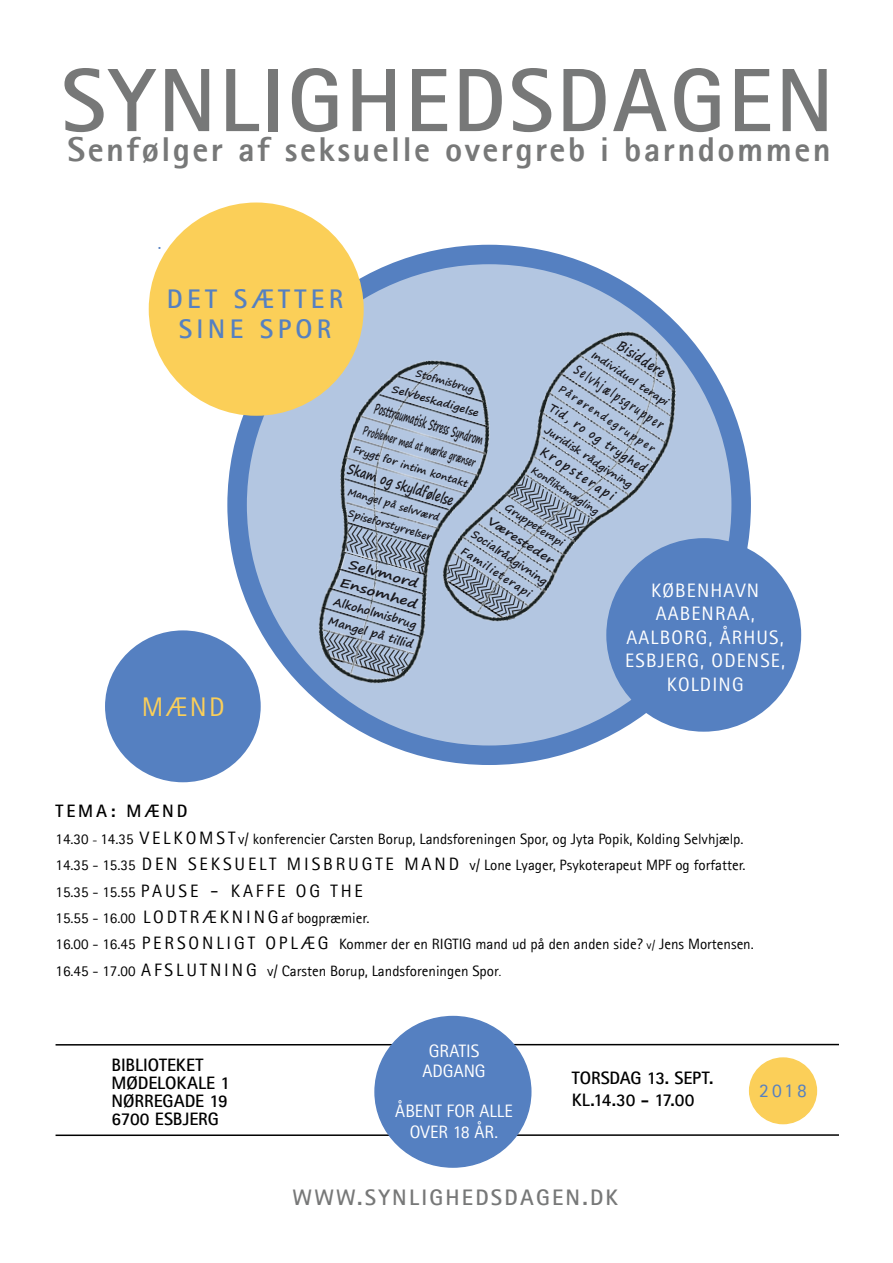
<style>
.page{position:relative;width:893px;height:1263px;background:#fff}
.page>*{position:absolute;margin:0;border:0;box-sizing:border-box;transform-origin:0 0}
.t1{font:700 90px "Agfa Rotis Sans Serif";letter-spacing:.03em;color:#777878}
.t2{font:800 34.5px "Agfa Rotis Sans Serif";letter-spacing:.07em;color:#777878}
.t3{font:700 27px/30px "Agfa Rotis Sans Serif";letter-spacing:.16em;color:#5580c1;text-align:center}
.t4{font:27px "Agfa Rotis Sans Serif";color:#fbcf59}
.t5{font:700 22.5px "Agfa Rotis Sans Serif";letter-spacing:.1em;color:#777878}
.t6{font:19.5px/23.4px "Agfa Rotis Sans Serif";letter-spacing:.06em;color:#fff;text-align:center}
.t7{font:19.5px "Agfa Rotis Sans Serif";color:#5580c1}
.t8{font:700 18px/18px "Agfa Rotis Sans Serif";letter-spacing:-.005em;color:#000}
.t9{font:18px/20.2px "Agfa Rotis Sans Serif";letter-spacing:.005em;color:#fff;text-align:center}
.t10{font:18px "Agfa Rotis Sans Serif";letter-spacing:.16em;color:#000}
.t11{font:700 18px "Agfa Rotis Sans Serif";letter-spacing:.16em;color:#000}
.t12{font:15px/26.5px "Agfa Rotis Sans Serif";color:#000}
.t13{font:700 14.7px "Segoe Print";color:#19181d;scale:.48 1}
.t14{font:700 14.4px "Segoe Print";color:#19181d;scale:.75 1}
.t15{font:700 13.8px "Segoe Print";color:#19181d;scale:.78 1}
.t16{font:700 13.35px "Segoe Print";color:#19181d;scale:.63 1}
.t17{font:700 12.9px "Segoe Print";color:#19181d;scale:.84 1}
.t18{font:700 12.45px "Segoe Print";color:#19181d;scale:.54 1}
.t19{font:700 12.15px "Segoe Print";color:#19181d;scale:1.26 1}
.t20{font:700 12.15px "Segoe Print";color:#19181d;scale:1.28 1}
.t21{font:700 12px "Segoe Print";color:#19181d;scale:.87 1}
.t22{font:12px "Raleway";color:#5580c1}
.t23{font:700 11.1px "Segoe Print";color:#19181d;scale:1.23 1}
.t24{font:700 10.95px "Segoe Print";color:#19181d}
.t25{font:700 10.8px "Segoe Print";color:#19181d}
.t26{font:700 10.5px "Segoe Print";color:#19181d;scale:.88 1}
.t27{font:700 10.2px "Segoe Print";color:#19181d}
.t28{font:700 9.9px "Segoe Print";color:#19181d;scale:1.07 1}
.t29{font:700 9.75px "Segoe Print";color:#19181d}
.t30{font:700 9.75px "Segoe Print";color:#19181d;scale:1.16 1}
.t31{font:700 9.6px "Segoe Print";color:#19181d;scale:1.14 1}
.t32{font:700 9.6px "Segoe Print";color:#19181d}
.s1{font-size:12px}
.s2{font-size:18px}
.s3{font-size:15px}
.s4{font-size:21px}
</style>
<div class="page">
<svg style="left:235px;top:255px;width:504px;height:501px;background:#a2b9db"></svg>
<div style="left:227px;top:245px;width:524px;height:520px;border:20px solid #5580c1;border-radius:50%"></div>
<div style="left:105px;top:630px;width:156px;height:152px;background:#5580c1;border-radius:50%"></div>
<hr style="left:56px;top:1044px;width:783px;height:1px;background:#000">
<hr style="left:56px;top:1134px;width:783px;height:2px;background:#000">
<div style="left:375px;top:1016px;width:156px;height:151px;background:#5580c1;border-radius:50%"></div>
<div style="left:750px;top:1058px;width:66px;height:65px;background:#fbcf59;border-radius:50%"></div>
<div style="left:749px;top:1057px;width:68px;height:67px;border:2px solid #fbcf59;border-radius:50%"></div>
<div style="left:551px;top:310px;width:153px;height:375px;background:#b3c6e1"></div>
<img style="left:551px;top:351px;width:155px;height:154px">
<img style="left:553px;top:310px;width:158px;height:123px">
<img style="left:551px;top:372px;width:145px;height:150px">
<img style="left:551px;top:395px;width:128px;height:142px">
<img style="left:551px;top:415px;width:109px;height:136px">
<img style="left:551px;top:433px;width:92px;height:130px">
<img style="left:579px;top:584px;width:17px;height:51px">
<div style="left:551px;top:584px;width:28px;height:64px;background:#b3c6e1"></div>
<img style="left:551px;top:453px;width:73px;height:131px">
<img style="left:243px;top:310px;width:308px;height:429px">
<img style="left:276px;top:313px;width:209px;height:403px">
<img style="left:342px;top:353px;width:188px;height:116px">
<img style="left:320px;top:374px;width:207px;height:122px">
<img style="left:312px;top:396px;width:208px;height:122px">
<img style="left:356px;top:335px;width:169px;height:109px">
<img style="left:305px;top:416px;width:203px;height:120px">
<img style="left:303px;top:437px;width:188px;height:115px">
<img style="left:305px;top:459px;width:175px;height:113px">
<img style="left:306px;top:481px;width:165px;height:108px">
<img style="left:281px;top:566px;width:182px;height:113px">
<img style="left:281px;top:585px;width:175px;height:114px">
<img style="left:302px;top:508px;width:166px;height:111px">
<div style="left:606px;top:538px;width:195px;height:194px;background:#5580c1;border-radius:50%"></div>
<div style="left:149px;top:202px;width:215px;height:214px;background:#fbcf58;border-radius:50%"></div>
<h1 class="t1" style="left:61px;top:44px;width:774px">SYNLIGHEDSDAGEN</h1>
<h2 class="t2" style="left:68px;top:127px;width:765px">Senfølger af seksuelle overgreb i barndommen</h2>
<p class="t22" style="left:158px;top:241px;width:6px">•</p>
<h3 class="t3" style="left:167px;top:283px;width:178px">DET SÆTTER<br>SINE SPOR</h3>
<p class="t15" style="left:626px;top:333px;width:71px;rotate:33deg">Bisiddere</p>
<p class="t31" style="left:597px;top:347px;width:81px;rotate:33deg">Individuel terapi</p>
<p class="t16" style="left:582px;top:358px;width:166px;rotate:33deg">Selvhjælpsgrupper</p>
<p class="t29" style="left:419px;top:364px;width:61px;rotate:16deg">Stofmisbrug</p>
<p class="t26" style="left:565px;top:380px;width:130px;rotate:33deg">Pårørendegrupper</p>
<p class="t30" style="left:395px;top:380px;width:79px;rotate:16deg">Selvbeskadigelse</p>
<p class="t13" style="left:379px;top:394px;width:237px;rotate:17deg">Posttraumatisk Stress Syndrom</p>
<p class="t21" style="left:556px;top:397px;width:134px;rotate:33deg">Tid, ro og tryghed</p>
<p class="t28" style="left:550px;top:421px;width:98px;rotate:33deg">Juridisk rådgivning</p>
<p class="t18" style="left:367px;top:419px;width:217px;rotate:16deg">Problemer med at mærke grænser</p>
<p class="t29" style="left:356px;top:440px;width:121px;rotate:17deg">Frygt for intim kontakt</p>
<p class="t17" style="left:548px;top:440px;width:104px;rotate:33deg">Kropsterapi</p>
<p class="t14" style="left:352px;top:456px;width:149px;rotate:17deg">Skam og skyldfølelse</p>
<p class="t32" style="left:537px;top:462px;width:80px;rotate:33deg">Konfliktmægling</p>
<p class="t29" style="left:351px;top:483px;width:97px;rotate:16deg">Mangel på selvværd</p>
<p class="t27" style="left:511px;top:499px;width:70px;rotate:33deg">Gruppeterapi</p>
<p class="t29" style="left:351px;top:504px;width:88px;rotate:16deg">Spiseforstyrrelser</p>
<p class="t23" style="left:494px;top:511px;width:64px;rotate:33deg">Væresteder</p>
<p class="t25" style="left:478px;top:525px;width:90px;rotate:33deg">Socialrådgivning</p>
<p class="t25" style="left:467px;top:541px;width:83px;rotate:33deg">Familieterapi</p>
<p class="t19" style="left:352px;top:553px;width:59px;rotate:16deg">Selvmord</p>
<p class="t20" style="left:343px;top:571px;width:64px;rotate:16deg">Ensomhed</p>
<h3 class="t6" style="left:625px;top:579px;width:161px">KØBENHAVN<br>AABENRAA,<br>AALBORG, ÅRHUS,<br>ESBJERG, ODENSE,<br>KOLDING</h3>
<p class="t24" style="left:337px;top:591px;width:87px;rotate:16deg">Alkoholmisbrug</p>
<p class="t24" style="left:331px;top:611px;width:90px;rotate:16deg">Mangel på tillid</p>
<h3 class="t4" style="left:142px;top:690px;width:84px">MÆND</h3>
<p class="t11" style="left:56px;top:799px;width:133px">TEMA: MÆND</p>
<p class="t12" style="left:56px;top:825px;width:692px">14.30 <span class="s1">-</span> 14.35 <span class="s2">V E L K O M S T</span> v/ konferencier Carsten Borup, Landsforeningen Spor, og Jyta Popik, Kolding Selvhjælp.<br>14.35 - 15.35 <span class="s2">D E N S E K S U E LT M I S B R U G T E M A N D</span> v/ Lone Lyager, Psykoterapeut MPF og forfatter.</p>
<p class="t10" style="left:56px;top:880px;width:309px"><span class="s3">15.35 - 15.55</span> PAUSE <span class="s4">-</span> KAFFE OG THE</p>
<p class="t12" style="left:56px;top:904px;width:700px">15.55 - 16.00 <span class="s2">L O DT R Æ K N I N G</span> af bogpræmier.<br>16.00 - 16.45 <span class="s2">P E R S O N L I G T O P L Æ G</span> Kommer der en RIGTIG mand ud på den anden side? <span class="s1">v/</span> Jens Mortensen.<br>16.45 - 17.00 <span class="s2">A F S L U T N I N G</span> v/ Carsten Borup, Landsforeningen Spor<span class="s1">.</span></p>
<p class="t8" style="left:112px;top:1055px;width:120px">BIBLIOTEKET<br>MØDELOKALE 1<br>NØRREGADE 19<br>6700 ESBJERG</p>
<p class="t9" style="left:422px;top:1040px;width:65px">GRATIS<br>ADGANG</p>
<p class="t9" style="left:395px;top:1101px;width:119px">ÅBENT FOR ALLE<br>OVER 18 ÅR.</p>
<p class="t8" style="left:572px;top:1067px;width:143px;line-height:21.6px">TORSDAG 13. SEPT.<br>KL.14.30 - 17.00</p>
<h3 class="t5" style="left:293px;top:1183px;width:327px">WWW.SYNLIGHEDSDAGEN.DK</h3>
<h3 class="t7" style="left:759px;top:1079px;width:49px">2018</h3>
</div>
